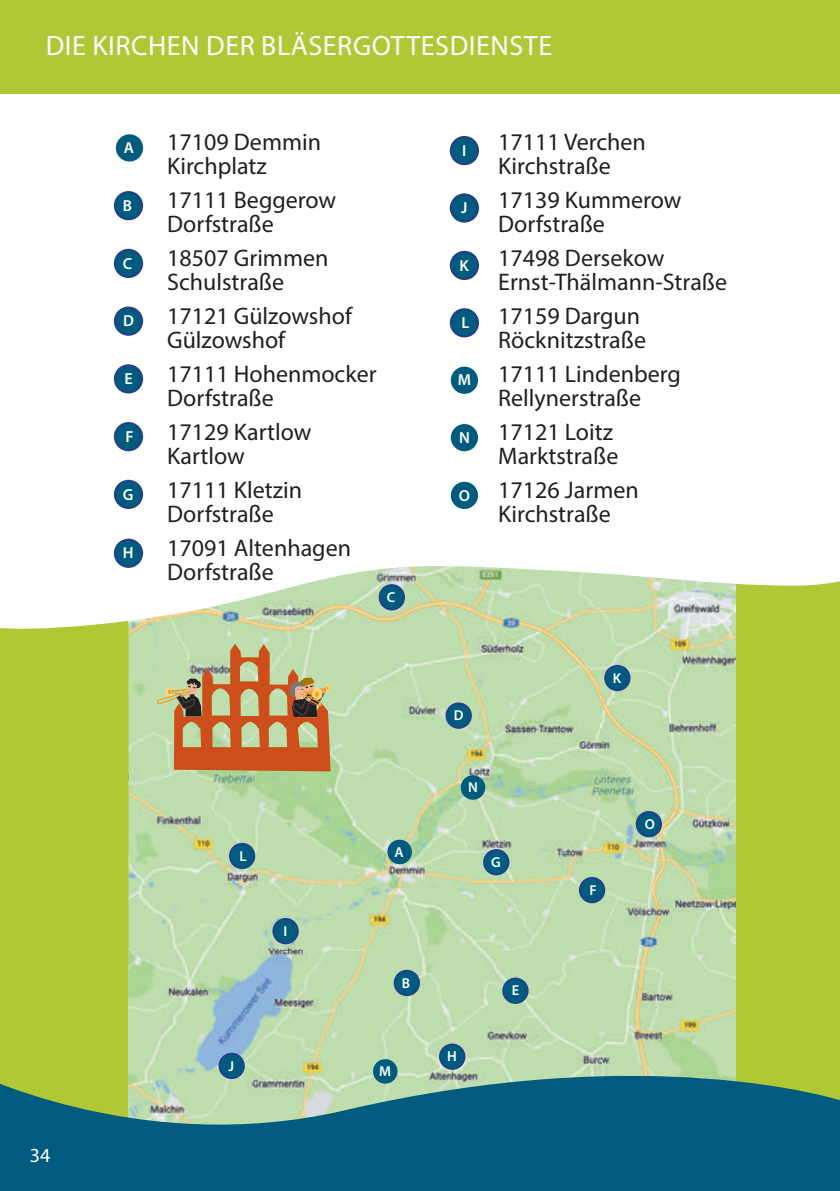
<style>
.page{position:relative;width:840px;height:1191px;background:#fff}
.page>*{position:absolute;margin:0;border:0;box-sizing:border-box;transform-origin:0 0}
.t1{font:28px "Myriad Pro";letter-spacing:.02em;color:#fff}
.t2{font:24px/24px "Myriad Pro";color:#231f20}
.t3{font:20px "Myriad Pro";color:#fff}
.t4{font:600 16px "Myriad Pro";color:#fff}
.t5{font:600 14.4px "Myriad Pro";color:#fff}
</style>
<div class="page">
<div style="left:0;top:559px;width:839px;height:585px;background:#aec836"></div>
<img style="left:128px;top:643px;width:607px;height:396px">
<div style="left:387px;top:839px;width:24px;height:25px;background:#005b7f;border-radius:50%"></div>
<div style="left:394px;top:970px;width:25px;height:25px;background:#005b7f;border-radius:50%"></div>
<div style="left:393px;top:969px;width:27px;height:27px;border:2px solid #253f8e;border-radius:50%"></div>
<div style="left:446px;top:703px;width:24px;height:25px;background:#005b7f;border-radius:50%"></div>
<div style="left:445px;top:702px;width:26px;height:27px;border:2px solid #253f8e;border-radius:50%"></div>
<div style="left:503px;top:978px;width:24px;height:25px;background:#005b7f;border-radius:50%"></div>
<div style="left:502px;top:977px;width:26px;height:27px;border:2px solid #253f8e;border-radius:50%"></div>
<div style="left:579px;top:878px;width:25px;height:24px;background:#005b7f;border-radius:50%"></div>
<div style="left:578px;top:877px;width:27px;height:26px;border:2px solid #253f8e;border-radius:50%"></div>
<div style="left:483px;top:850px;width:25px;height:24px;background:#005b7f;border-radius:50%"></div>
<div style="left:483px;top:849px;width:26px;height:26px;border:2px solid #253f8e;border-radius:50%"></div>
<div style="left:273px;top:919px;width:25px;height:24px;background:#005b7f;border-radius:50%"></div>
<div style="left:272px;top:918px;width:26px;height:26px;border:2px solid #253f8e;border-radius:50%"></div>
<div style="left:604px;top:666px;width:25px;height:24px;background:#005b7f;border-radius:50%"></div>
<div style="left:604px;top:665px;width:26px;height:26px;border:2px solid #253f8e;border-radius:50%"></div>
<div style="left:230px;top:843px;width:24px;height:25px;background:#005b7f;border-radius:50%"></div>
<div style="left:229px;top:843px;width:26px;height:26px;border:2px solid #253f8e;border-radius:50%"></div>
<div style="left:460px;top:775px;width:25px;height:24px;background:#005b7f;border-radius:50%"></div>
<svg style="left:0;top:541px;width:839px;height:102px"></svg>
<div style="left:115px;top:192px;width:27px;height:27px;background:#005b7f;border-radius:50%"></div>
<div style="left:114px;top:191px;width:29px;height:29px;border:2px solid #253f8e;border-radius:50%"></div>
<div style="left:115px;top:250px;width:27px;height:27px;background:#005b7f;border-radius:50%"></div>
<div style="left:114px;top:249px;width:29px;height:29px;border:2px solid #253f8e;border-radius:50%"></div>
<div style="left:115px;top:307px;width:27px;height:28px;background:#005b7f;border-radius:50%"></div>
<div style="left:114px;top:306px;width:29px;height:30px;border:2px solid #253f8e;border-radius:50%"></div>
<div style="left:115px;top:365px;width:27px;height:27px;background:#005b7f;border-radius:50%"></div>
<div style="left:114px;top:364px;width:29px;height:29px;border:2px solid #253f8e;border-radius:50%"></div>
<div style="left:115px;top:423px;width:27px;height:27px;background:#005b7f;border-radius:50%"></div>
<div style="left:114px;top:422px;width:29px;height:29px;border:2px solid #253f8e;border-radius:50%"></div>
<div style="left:115px;top:481px;width:27px;height:27px;background:#005b7f;border-radius:50%"></div>
<div style="left:114px;top:480px;width:29px;height:29px;border:2px solid #253f8e;border-radius:50%"></div>
<div style="left:450px;top:137px;width:28px;height:27px;background:#005b7f;border-radius:50%"></div>
<div style="left:449px;top:136px;width:30px;height:29px;border:2px solid #253f8e;border-radius:50%"></div>
<div style="left:450px;top:194px;width:28px;height:28px;background:#005b7f;border-radius:50%"></div>
<div style="left:449px;top:193px;width:30px;height:30px;border:2px solid #253f8e;border-radius:50%"></div>
<div style="left:450px;top:252px;width:28px;height:27px;background:#005b7f;border-radius:50%"></div>
<div style="left:449px;top:251px;width:30px;height:29px;border:2px solid #253f8e;border-radius:50%"></div>
<div style="left:450px;top:309px;width:28px;height:27px;background:#005b7f;border-radius:50%"></div>
<div style="left:449px;top:308px;width:30px;height:29px;border:2px solid #253f8e;border-radius:50%"></div>
<div style="left:116px;top:134px;width:27px;height:27px;background:#005b7f;border-radius:50%"></div>
<div style="left:450px;top:366px;width:28px;height:28px;background:#005b7f;border-radius:50%"></div>
<div style="left:450px;top:424px;width:28px;height:27px;background:#005b7f;border-radius:50%"></div>
<div style="left:0;top:0;width:839px;height:93px;background:#aec836"></div>
<svg style="left:0;top:1039px;width:836px;height:152px;background:#458883"></svg>
<svg style="left:836px;top:1099px;width:3px;height:92px"></svg>
<div style="left:636px;top:812px;width:24px;height:24px;background:#005b7f;border-radius:50%"></div>
<div style="left:635px;top:811px;width:26px;height:26px;border:2px solid #253f8e;border-radius:50%"></div>
<div style="left:115px;top:539px;width:27px;height:28px;background:#005b7f;border-radius:50%"></div>
<div style="left:114px;top:538px;width:29px;height:30px;border:2px solid #253f8e;border-radius:50%"></div>
<div style="left:450px;top:482px;width:28px;height:27px;background:#005b7f;border-radius:50%"></div>
<svg style="left:156px;top:644px;width:174px;height:127px;background:#bf9766"></svg>
<p class="t1" style="left:46px;top:28px;width:507px">DIE KIRCHEN DER BLÄSERGOTTESDIENSTE</p>
<p class="t3" style="left:30px;top:1143px;width:22px">34</p>
<p class="t4" style="left:124px;top:138px;width:12px">A</p>
<p class="t4" style="left:123px;top:195px;width:11px">B</p>
<p class="t4" style="left:123px;top:253px;width:11px">C</p>
<p class="t4" style="left:123px;top:311px;width:12px">D</p>
<p class="t4" style="left:124px;top:368px;width:10px">E</p>
<p class="t4" style="left:125px;top:426px;width:10px">F</p>
<p class="t4" style="left:123px;top:484px;width:12px">G</p>
<p class="t4" style="left:123px;top:543px;width:12px">H</p>
<p class="t2" style="left:167px;top:129px;width:155px">17109 Demmin<br>Kirchplatz</p>
<p class="t2" style="left:167px;top:187px;width:170px">17111 Beggerow<br>Dorfstraße</p>
<p class="t2" style="left:167px;top:245px;width:163px">18507 Grimmen<br>Schulstraße</p>
<p class="t2" style="left:167px;top:303px;width:186px">17121 Gülzowshof<br>Gülzowshof</p>
<p class="t2" style="left:167px;top:361px;width:211px">17111 Hohenmocker<br>Dorfstraße</p>
<p class="t2" style="left:167px;top:419px;width:146px">17129 Kartlow<br>Kartlow</p>
<p class="t2" style="left:167px;top:477px;width:136px">17111 Kletzin<br>Dorfstraße</p>
<p class="t2" style="left:167px;top:535px;width:185px">17091 Altenhagen<br>Dorfstraße</p>
<p class="t4" style="left:462px;top:140px;width:6px">I</p>
<p class="t4" style="left:461px;top:198px;width:8px">J</p>
<p class="t4" style="left:459px;top:255px;width:11px">K</p>
<p class="t4" style="left:461px;top:312px;width:9px">L</p>
<p class="t4" style="left:457px;top:370px;width:15px">M</p>
<p class="t4" style="left:458px;top:427px;width:12px">N</p>
<p class="t4" style="left:458px;top:485px;width:13px">O</p>
<p class="t2" style="left:498px;top:129px;width:149px">17111 Verchen<br>Kirchstraße</p>
<p class="t2" style="left:498px;top:187px;width:185px">17139 Kummerow<br>Dorfstraße</p>
<p class="t2" style="left:498px;top:245px;width:230px">17498 Dersekow<br>Ernst-Thälmann-Straße</p>
<p class="t2" style="left:498px;top:303px;width:149px">17159 Dargun<br>Röcknitzstraße</p>
<p class="t2" style="left:498px;top:361px;width:184px">17111 Lindenberg<br>Rellynerstraße</p>
<p class="t2" style="left:498px;top:419px;width:122px">17121 Loitz<br>Marktstraße</p>
<p class="t2" style="left:498px;top:477px;width:142px">17126 Jarmen<br>Kirchstraße</p>
<p class="t5" style="left:386px;top:588px;width:10px">C</p>
<p class="t5" style="left:612px;top:668px;width:10px">K</p>
<p class="t5" style="left:453px;top:706px;width:11px">D</p>
<p class="t5" style="left:468px;top:778px;width:11px">N</p>
<p class="t5" style="left:644px;top:815px;width:12px">O</p>
<p class="t5" style="left:239px;top:846px;width:9px">L</p>
<p class="t5" style="left:394px;top:842px;width:11px">A</p>
<p class="t5" style="left:491px;top:853px;width:11px">G</p>
<p class="t5" style="left:589px;top:880px;width:9px">F</p>
<p class="t5" style="left:283px;top:921px;width:5px">I</p>
<p class="t5" style="left:401px;top:973px;width:10px">B</p>
<p class="t5" style="left:511px;top:981px;width:9px">E</p>
<p class="t5" style="left:228px;top:1056px;width:7px">J</p>
<p class="t5" style="left:379px;top:1062px;width:13px">M</p>
<p class="t5" style="left:447px;top:1047px;width:11px">H</p>
</div>
